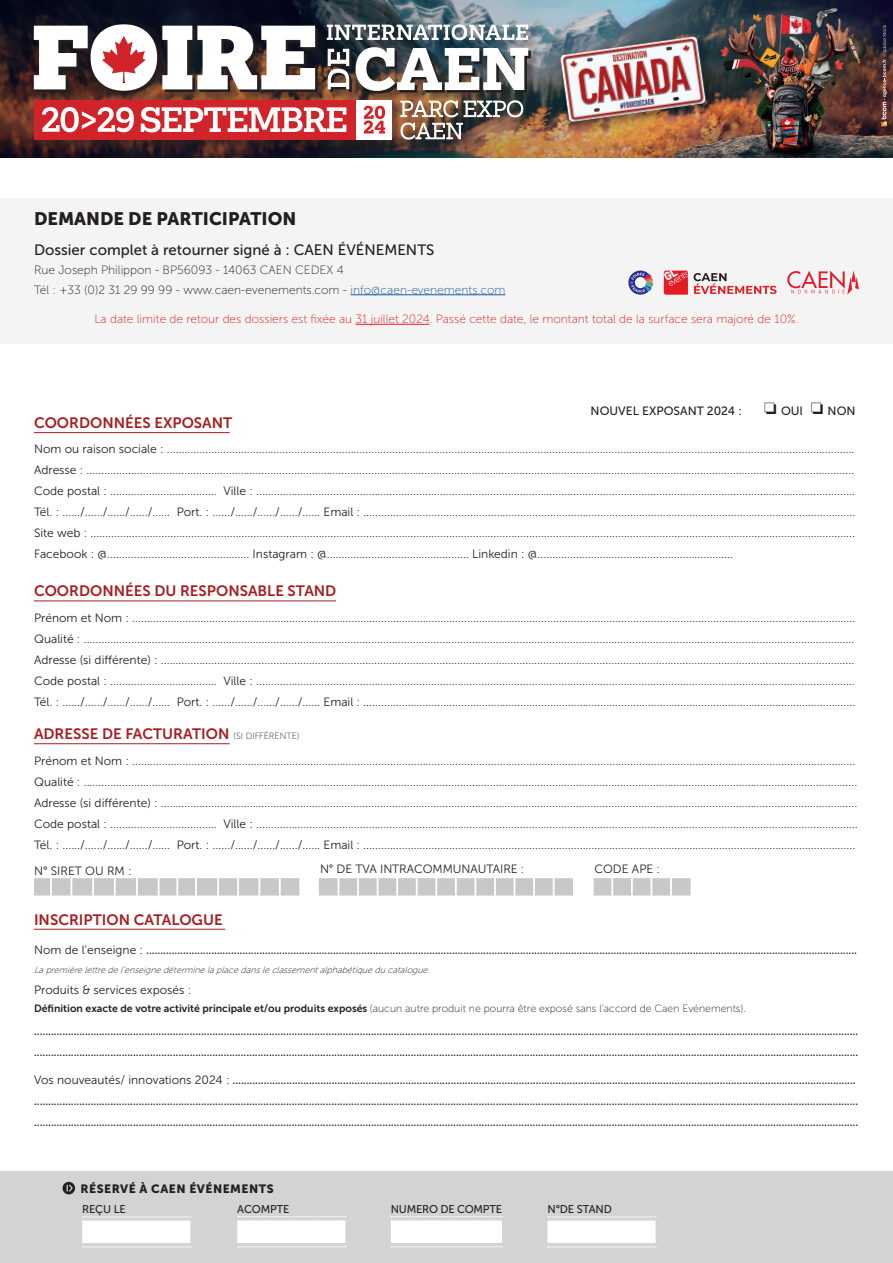
<style>
.page{position:relative;width:893px;height:1263px;background:#fff}
.page>*{position:absolute;margin:0;border:0;box-sizing:border-box;transform-origin:0 0}
.t1{font:18px "Museo Sans 900";color:#231f20}
.t2{font:15px "Museo Sans 700";color:#a51f22}
.t3{font:15px "Museo Sans 500";color:#231f20}
.t4{font:12px/21px "Museo Sans 300";color:#231f20;text-align:justify}
.t5{font:12px/21px "Lato";color:#231f20}
.t6{font:12px "Museo Sans 100";color:#ee1d23}
.t7{font:12px/19.5px "Museo Sans 100";color:#231f20}
.t8{font:12px "Museo Sans 500";color:#231f20}
.t9{font:12px "Museo Sans 900";letter-spacing:.04em;color:#231f20}
.t10{font:11.25px "Museo Sans 500";letter-spacing:-.015em;color:#231f20}
.t11{font:10.5px "Museo Sans 100";color:#231f20}
.t12{font:italic 9px "Museo Sans 100";color:#231f20}
.s1{color:#175d9e}
.s2{font-family:"Museo Sans 100";font-size:9px;color:#231f20}
.s3{font-family:"Museo Sans 300"}
.s4{font-family:"Museo Sans 700"}
.s5{font-size:12px}
</style>
<div class="page">
<img style="left:0;top:0;width:893px;height:157px">
<div style="left:35px;top:26px;width:505px;height:123px;background:#231f20;opacity:.42"></div>
<img style="left:400px;top:100px;width:123px;height:40px">
<svg style="left:327px;top:24px;width:201px;height:16px"></svg>
<div style="left:34px;top:100px;width:323px;height:39px;background:#d1232a"></div>
<svg style="left:328px;top:47px;width:203px;height:46px"></svg>
<svg style="left:42px;top:107px;width:304px;height:25px"></svg>
<div style="left:357px;top:100px;width:35px;height:40px;background:#fff"></div>
<svg style="left:364px;top:106px;width:21px;height:27px"></svg>
<svg style="left:34px;top:24px;width:284px;height:69px"></svg>
<svg style="left:881px;top:25px;width:6px;height:101px"></svg>
<img style="left:531px;top:16px;width:206px;height:134px">
<div style="left:0;top:1171px;width:893px;height:92px;background:#d3d3d3"></div>
<svg style="left:63px;top:1182px;width:12px;height:12px"></svg>
<svg style="left:82px;top:1217px;width:109px;height:1px"></svg>
<svg style="left:82px;top:1247px;width:109px;height:1px"></svg>
<div style="left:82px;top:1220px;width:108px;height:23px;background:#fff"></div>
<svg style="left:238px;top:1216px;width:108px;height:1px"></svg>
<svg style="left:238px;top:1246px;width:108px;height:1px"></svg>
<div style="left:237px;top:1220px;width:108px;height:23px;background:#fff"></div>
<svg style="left:391px;top:1216px;width:112px;height:1px"></svg>
<svg style="left:391px;top:1246px;width:112px;height:1px"></svg>
<div style="left:391px;top:1220px;width:111px;height:23px;background:#fff"></div>
<svg style="left:548px;top:1217px;width:108px;height:1px"></svg>
<svg style="left:548px;top:1247px;width:108px;height:1px"></svg>
<div style="left:547px;top:1220px;width:109px;height:23px;background:#fff"></div>
<hr style="left:34px;top:432px;width:196px;height:1px;background:#a51f22">
<hr style="left:34px;top:600px;width:302px;height:1px;background:#a51f22">
<hr style="left:34px;top:743px;width:196px;height:1px;background:#a51f22">
<hr style="left:34px;top:929px;width:191px;height:1px;background:#a51f22">
<div style="left:0;top:198px;width:893px;height:145px;background:#f4f4f4"></div>
<svg style="left:34px;top:878px;width:265px;height:17px"></svg>
<svg style="left:319px;top:878px;width:254px;height:17px"></svg>
<svg style="left:593px;top:878px;width:98px;height:17px"></svg>
<h1 class="t1" style="left:34px;top:209px;width:264px">DEMANDE DE PARTICIPATION</h1>
<p class="t3" style="left:34px;top:241px;width:402px">Dossier complet à retourner signé à : CAEN ÉVÉNEMENTS</p>
<p class="t7" style="left:34px;top:260px;width:473px">Rue Joseph Philippon - BP56093 - 14063 CAEN CEDEX 4<br>Tél : +33 (0)2 31 29 99 99 - www.caen-evenements.com - <span class="s1">info@caen-evenements.com</span></p>
<p class="t6" style="left:94px;top:313px;width:705px">La date limite de retour des dossiers est fixée au 31 juillet 2024. Passé cette date, le montant total de la surface sera majoré de 10%.</p>
<p class="t8" style="left:591px;top:404px;width:266px">NOUVEL EXPOSANT 2024 : □ OUI □ NON</p>
<p class="t2" style="left:34px;top:414px;width:200px">COORDONNÉES EXPOSANT</p>
<p class="t4" style="left:34px;top:439px;width:823px">Nom ou raison sociale : ........................................................................................................................................................................................................................................<br>Adresse : ...................................................................................................................................................................................................................................................................<br>Code postal : .................................... Ville : ..........................................................................................................................................................................................................<br>Tél. : ....../....../....../....../...... Port. : ....../....../....../....../...... Email : ......................................................................................................................................................................<br>Site web : ..................................................................................................................................................................................................................................................................<br>Facebook : @................................................ Instagram : @................................................ Linkedin : @..................................................................</p>
<p class="t2" style="left:34px;top:583px;width:304px">COORDONNÉES DU RESPONSABLE STAND</p>
<p class="t4" style="left:34px;top:607px;width:823px">Prénom et Nom : ....................................................................................................................................................................................................................................................<br>Qualité : ....................................................................................................................................................................................................................................................................<br>Adresse (si différente) : ..........................................................................................................................................................................................................................................<br>Code postal : .................................... Ville : ..........................................................................................................................................................................................................<br>Tél. : ....../....../....../....../...... Port. : ....../....../....../....../...... Email : ......................................................................................................................................................................</p>
<p class="t2" style="left:34px;top:726px;width:267px">ADRESSE DE FACTURATION <span class="s2">(SI DIFFÉRENTE)</span></p>
<p class="t4" style="left:34px;top:750px;width:825px;text-align:left">Prénom et Nom : ....................................................................................................................................................................................................................................................<br>Qualité : .....................................................................................................................................................................................................................................................................<br>Adresse (si différente) : ...........................................................................................................................................................................................................................................<br>Code postal : .................................... Ville : ...........................................................................................................................................................................................................<br>Tél. : ....../....../....../....../...... Port. : ....../....../....../....../...... Email : ......................................................................................................................................................................</p>
<p class="t4" style="left:34px;top:860px;width:99px">N° SIRET OU RM :</p>
<p class="t4" style="left:320px;top:859px;width:206px">N° DE TVA INTRACOMMUNAUTAIRE :</p>
<p class="t4" style="left:594px;top:859px;width:67px">CODE APE :</p>
<p class="t2" style="left:34px;top:911px;width:190px">INSCRIPTION CATALOGUE</p>
<p class="t5" style="left:34px;top:939px;width:824px"><span class="s3">Nom de l’enseigne :</span> ...........................................................................................................................................................................................................................................................</p>
<p class="t12" style="left:34px;top:965px;width:400px">Lapremièrelettredel’enseignedéterminelaplacedansleclassementalphabétiqueducatalogue.</p>
<p class="t4" style="left:34px;top:980px;width:159px">Produits &amp; services exposés :</p>
<p class="t11" style="left:34px;top:1003px;width:714px"><span class="s4">Définition exacte de votre activité principale et/ou produits exposés</span> (aucun autre produit ne pourra être exposé sans l’accord de Caen Evénements)<span class="s5">.</span></p>
<p class="t5" style="left:34px;top:1019px;width:826px">................................................................................................................................................................................................................................................................................................... ...................................................................................................................................................................................................................................................................................................</p>
<p class="t5" style="left:34px;top:1068px;width:826px"><span class="s3">Vos nouveautés/ innovations 2024 :</span> ............................................................................................................................................................................................................................ ................................................................................................................................................................................................................................................................................................... ...................................................................................................................................................................................................................................................................................................</p>
<p class="t9" style="left:81px;top:1181px;width:195px">RÉSERVÉ À CAEN ÉVÉNEMENTS</p>
<p class="t10" style="left:82px;top:1203px;width:45px">REÇU LE</p>
<p class="t10" style="left:237px;top:1203px;width:54px">ACOMPTE</p>
<p class="t10" style="left:391px;top:1203px;width:113px">NUMERO DE COMPTE</p>
<p class="t10" style="left:547px;top:1203px;width:66px">N°DE STAND</p>
</div>
